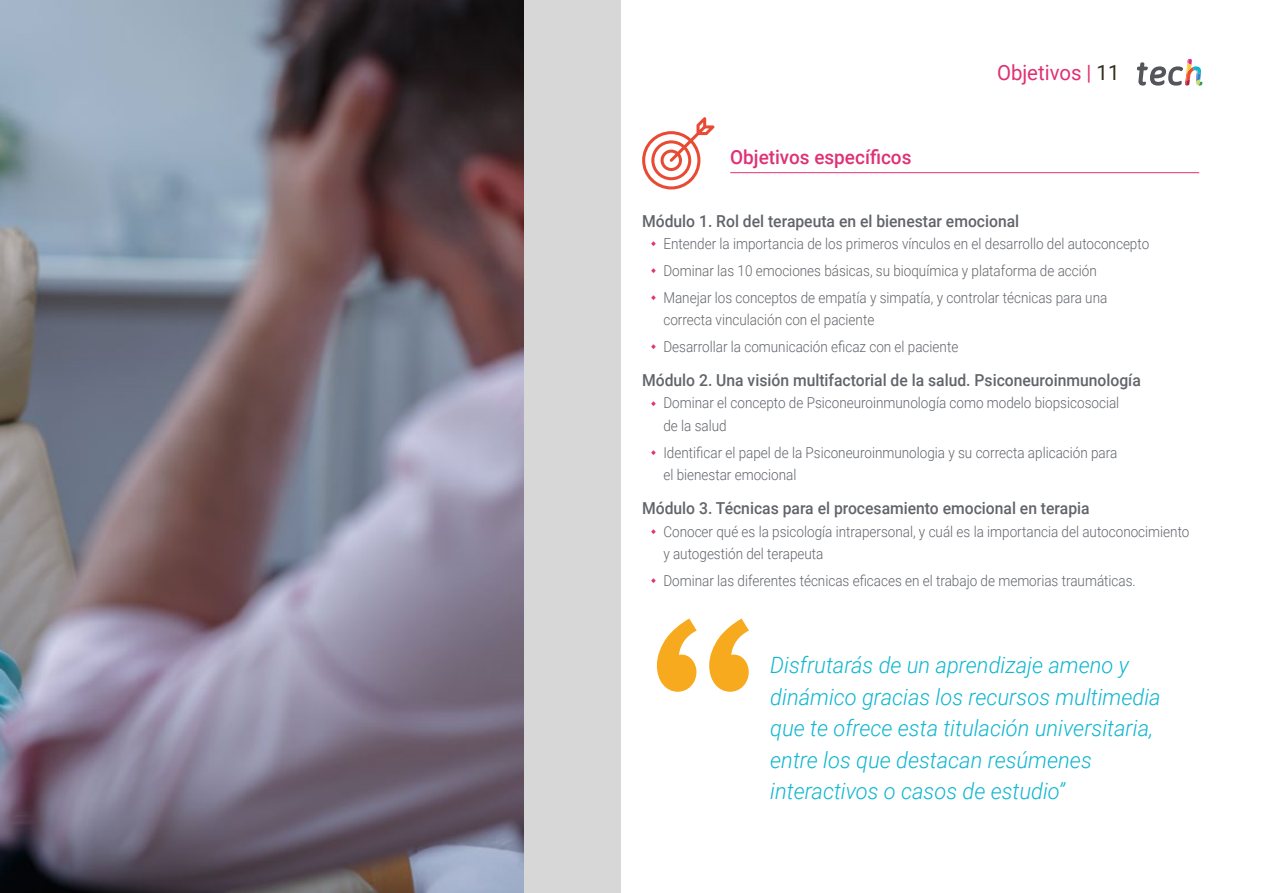
<style>
.page{position:relative;width:1263px;height:893px;background:#fff}
.page>*{position:absolute;margin:0;border:0;box-sizing:border-box;transform-origin:0 0}
.t1{font:italic 300 22.5px/31.5px "Roboto";color:#0fb6cf}
.t2{font:21px "Roboto";color:#df3174}
.t3{font:500 19.5px "Roboto";color:#df3174}
.t4{font:500 16.5px "Roboto";color:#61646a;scale:.95 1}
.t5{font:300 15px/26.7px "Roboto";color:#61646a;scale:.9 1}
.s1{color:#312e20}
</style>
<div class="page">
<hr style="left:730px;top:172px;width:469px;height:1px;background:#df3174">
<svg style="left:642px;top:117px;width:72px;height:72px"></svg>
<div style="left:0;top:0;width:621px;height:893px;background:#d6d7d6"></div>
<img style="left:0;top:0;width:523px;height:893px">
<svg style="left:657px;top:618px;width:92px;height:74px"></svg>
<svg style="left:1137px;top:59px;width:65px;height:27px"></svg>
<h3 class="t3" style="left:730px;top:144px;width:183px">Objetivos específicos</h3>
<h2 class="t2" style="left:997px;top:57px;width:124px">Objetivos | <span class="s1">11</span></h2>
<p class="t4" style="left:642px;top:209px;width:398px">Módulo 1. Rol del terapeuta en el bienestar emocional</p>
<p class="t5" style="left:663px;top:230px;width:541px">Entender la importancia de los primeros vínculos en el desarrollo del autoconcepto<br>Dominar las 10 emociones básicas, su bioquímica y plataforma de acción<br>Manejar los conceptos de empatía y simpatía, y controlar técnicas para una</p>
<p class="t5" style="left:663px;top:306px;width:329px">correcta vinculación con el paciente<br>Desarrollar la comunicación eficaz con el paciente</p>
<p class="t4" style="left:642px;top:369px;width:526px">Módulo 2. Una visión multifactorial de la salud. Psiconeuroinmunología</p>
<p class="t5" style="left:663px;top:391px;width:508px;line-height:22.5px">Dominar el concepto de Psiconeuroinmunología como modelo biopsicosocial de la salud</p>
<p class="t5" style="left:663px;top:441px;width:506px;line-height:22.5px">Identificar el papel de la Psiconeuroinmunologia y su correcta aplicación para el bienestar emocional</p>
<p class="t4" style="left:642px;top:497px;width:473px">Módulo 3. Técnicas para el procesamiento emocional en terapia</p>
<p class="t5" style="left:663px;top:520px;width:586px;line-height:22.5px">Conocer qué es la psicología intrapersonal, y cuál es la importancia del autoconocimiento y autogestión del terapeuta</p>
<p class="t5" style="left:663px;top:567px;width:526px">Dominar las diferentes técnicas eficaces en el trabajo de memorias traumáticas.</p>
<h1 class="t1" style="left:770px;top:648px;width:392px">Disfrutarás de un aprendizaje ameno y dinámico gracias los recursos multimedia que te ofrece esta titulación universitaria, entre los que destacan resúmenes interactivos o casos de estudio”</h1>
</div>
